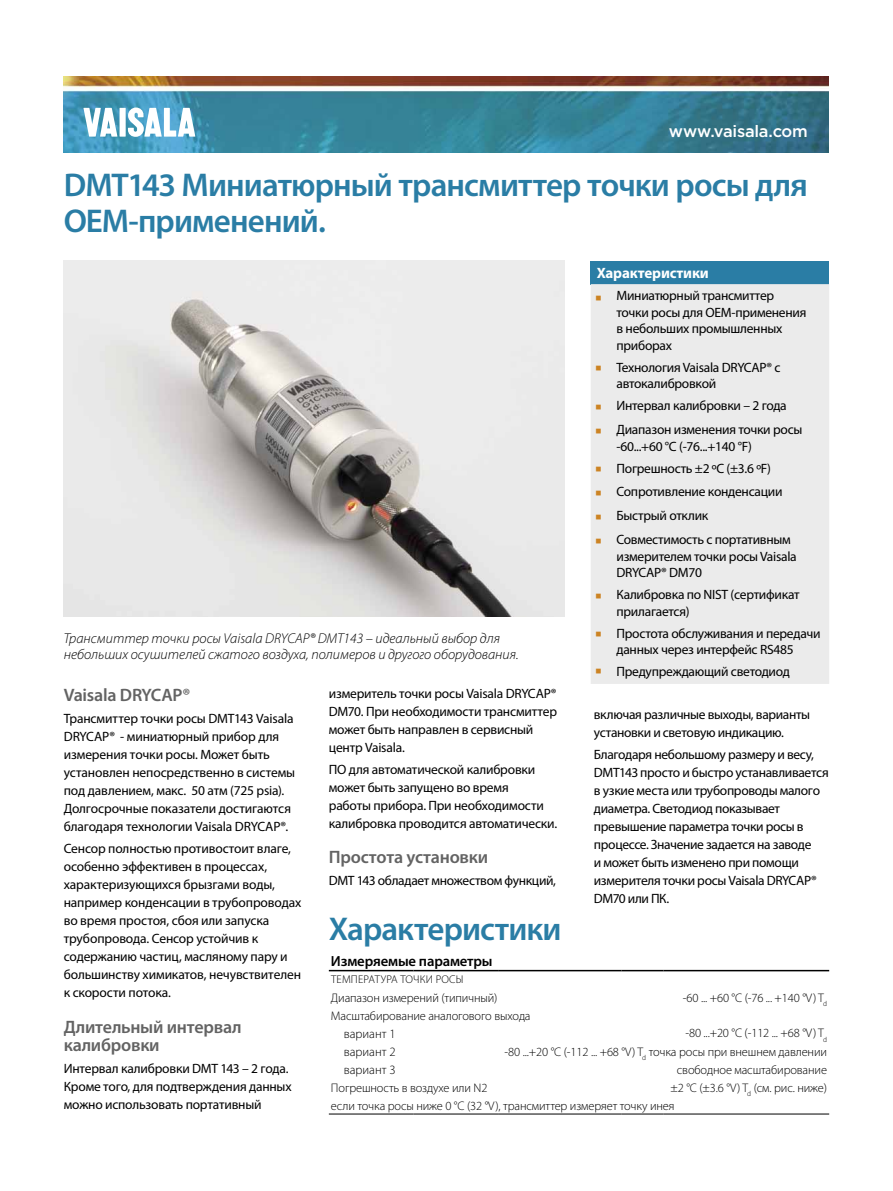
<style>
.page{position:relative;width:893px;height:1191px;background:#fff}
.page>*{position:absolute;margin:0;border:0;box-sizing:border-box;transform-origin:0 0}
.t1{font:600 33px/36px "Myriad Pro";letter-spacing:-.03em;color:#2a7da5}
.t2{font:600 18px/18px "Myriad Pro";letter-spacing:-.015em;color:#636363}
.t3{font:500 16.5px "Gotham";letter-spacing:-.015em;color:#fff}
.t4{font:700 15px "Myriad Pro";letter-spacing:-.015em;color:#fff}
.t5{font:600 14.7px "Myriad Pro";letter-spacing:-.01em;color:#000}
.t6{font:italic 300 14.25px/15.8px "Myriad Pro";color:#000}
.t7{font:13.5px/18px "Myriad Pro";letter-spacing:-.02em;color:#000}
.t8{font:300 12.75px "Myriad Pro";color:#000}
.t9{font:300 12.45px/17.9px "Myriad Pro";letter-spacing:-.01em;color:#000}
.t10{font:300 11.25px "Myriad Pro";letter-spacing:.02em;color:#000}
.s1{font-family:"Arial";font-size:21px;color:#cc8323}
</style>
<div class="page">
<img style="left:64px;top:77px;width:765px;height:76px">
<svg style="left:83px;top:108px;width:34px;height:29px"></svg>
<div style="left:120px;top:108px;width:6px;height:29px;background:#fff"></div>
<svg style="left:128px;top:107px;width:67px;height:30px"></svg>
<div style="left:591px;top:261px;width:238px;height:23px;background:#2a7da5"></div>
<div style="left:591px;top:284px;width:238px;height:400px;background:#ebebeb"></div>
<hr style="left:329px;top:970px;width:84px;height:1px;background:#000">
<hr style="left:413px;top:970px;width:85px;height:1px;background:#000">
<hr style="left:498px;top:970px;width:123px;height:1px;background:#000">
<hr style="left:621px;top:970px;width:43px;height:1px;background:#000">
<hr style="left:664px;top:970px;width:165px;height:1px;background:#000">
<hr style="left:329px;top:1113px;width:84px;height:1px;background:#000">
<hr style="left:413px;top:1113px;width:85px;height:1px;background:#000">
<hr style="left:498px;top:1113px;width:123px;height:1px;background:#000">
<hr style="left:621px;top:1113px;width:43px;height:1px;background:#000">
<hr style="left:664px;top:1113px;width:165px;height:1px;background:#000">
<img style="left:64px;top:261px;width:500px;height:356px">
<p class="t3" style="left:669px;top:120px;width:141px">www.vaisala.com</p>
<h1 class="t1" style="left:64px;top:166px;width:746px">DMT143 Миниатюрный трансмиттер точки росы для<br>ОЕМ-применений.</h1>
<p class="t4" style="left:597px;top:263px;width:114px">Характеристики</p>
<p class="t7" style="left:616px;top:287px;width:191px;line-height:16.5px;text-indent:-22px"><span class="s1">▪</span> Миниатюрный трансмиттер точки росы для ОЕМ-применения в небольших промышленных приборах</p>
<p class="t7" style="left:616px;top:359px;width:165px;line-height:16.5px;text-indent:-22px"><span class="s1">▪</span> Технология Vaisala DRYCAP® с автокалибровкой</p>
<p class="t7" style="left:595px;top:396px;width:193px"><span class="s1">▪</span> Интервал калибровки – 2 года</p>
<p class="t7" style="left:616px;top:421px;width:187px;line-height:16.5px;text-indent:-22px"><span class="s1">▪</span> Диапазон изменения точки росы -60...+60 °C (-76...+140 °F)</p>
<p class="t7" style="left:595px;top:459px;width:178px"><span class="s1">▪</span> Погрешность ±2 ºC (±3.6 ºF)</p>
<p class="t7" style="left:595px;top:483px;width:189px"><span class="s1">▪</span> Сопротивление конденсации</p>
<p class="t7" style="left:595px;top:506px;width:115px"><span class="s1">▪</span> Быстрый отклик</p>
<p class="t7" style="left:616px;top:531px;width:182px;line-height:16.5px;text-indent:-22px"><span class="s1">▪</span> Совместимость с портативным измерителем точки росы Vaisala<br>DRYCAP® DM70</p>
<p class="t7" style="left:616px;top:586px;width:185px;line-height:16.5px;text-indent:-22px"><span class="s1">▪</span> Калибровка по NIST (сертификат прилагается)</p>
<p class="t7" style="left:595px;top:624px;width:227px;line-height:16.5px;text-align:center"><span class="s1">▪</span> Простота обслуживания и передачи данных через интерфейс RS485</p>
<p class="t7" style="left:595px;top:662px;width:197px"><span class="s1">▪</span> Предупреждающий светодиод</p>
<h2 class="t2" style="left:64px;top:685px;width:128px">Vaisala DRYCAP®</h2>
<p class="t7" style="left:64px;top:709px;width:233px">Трансмиттер точки росы DMT143 Vaisala DRYCAP® - миниатюрный прибор для измерения точки росы. Может быть установлен непосредственно в системы под давлением, макс. 50 атм (725 psia).<br>Долгосрочные показатели достигаются благодаря технологии Vaisala DRYCAP®.</p>
<p class="t7" style="left:64px;top:839px;width:239px">Сенсор полностью противостоит влаге, особенно эффективен в процессах, характеризующихся брызгами воды, например конденсации в трубопроводах во время простоя, сбоя или запуска трубопровода. Сенсор устойчив к содержанию частиц, масляному пару и большинству химикатов, нечувствителен к скорости потока.</p>
<h2 class="t2" style="left:64px;top:1017px;width:179px">Длительный интервал калибровки</h2>
<p class="t7" style="left:64px;top:1059px;width:229px">Интервал калибровки DMT 143 – 2 года.<br>Кроме того, для подтверждения данных можно использовать портативный</p>
<p class="t6" style="left:64px;top:630px;width:456px">Трансмиттер точки росы Vaisala DRYCAP® DMT143 – идеальный выбор для небольших осушителей сжатого воздуха, полимеров и другого оборудования.</p>
<p class="t7" style="left:329px;top:684px;width:230px">измеритель точки росы Vaisala DRYCAP®<br>DM70. При необходимости трансмиттер может быть направлен в сервисный центр Vaisala.</p>
<p class="t7" style="left:329px;top:760px;width:230px">ПО для автоматической калибровки может быть запущено во время<br>работы прибора. При необходимости калибровка проводится автоматически.</p>
<h2 class="t2" style="left:329px;top:847px;width:161px">Простота установки</h2>
<p class="t7" style="left:329px;top:871px;width:229px">DMT 143 обладает множеством функций,</p>
<p class="t7" style="left:594px;top:705px;width:218px">включая различные выходы, варианты установки и световую индикацию.</p>
<p class="t7" style="left:594px;top:745px;width:236px">Благодаря небольшому размеру и весу, DMT143 просто и быстро устанавливается в узкие места или трубопроводы малого диаметра. Светодиод показывает превышение параметра точки росы в процессе. Значение задается на заводе<br>и может быть изменено при помощи измерителя точки росы Vaisala DRYCAP® DM70 или ПК.</p>
<h1 class="t1" style="left:329px;top:909px;width:234px">Характеристики</h1>
<p class="t5" style="left:331px;top:952px;width:163px">Измеряемые параметры</p>
<p class="t10" style="left:331px;top:973px;width:134px">ТЕМПЕРАТУРА ТОЧКИ РОСЫ</p>
<p class="t9" style="left:331px;top:989px;width:168px">Диапазон измерений (типичный)</p>
<p class="t9" style="left:683px;top:989px;width:146px">-60 ... +60 °C (-76 ... +140 °V) T<sub>d</sub></p>
<p class="t9" style="left:331px;top:1006px;width:201px">Масштабирование аналогового выхода</p>
<p class="t8" style="left:344px;top:1026px;width:53px">вариант 1</p>
<p class="t9" style="left:685px;top:1024px;width:143px">-80 ...+20 °C (-112 ... +68 °V) T<sub>d</sub></p>
<p class="t8" style="left:344px;top:1044px;width:53px">вариант 2</p>
<p class="t9" style="left:505px;top:1043px;width:324px">-80 ...+20 °C (-112 ... +68 °V) T<sub>d</sub> точка росы при внешнем давлении</p>
<p class="t8" style="left:344px;top:1062px;width:53px">вариант 3</p>
<p class="t9" style="left:677px;top:1061px;width:152px">свободное масштабирование</p>
<p class="t9" style="left:331px;top:1079px;width:158px">Погрешность в воздухе или N2</p>
<p class="t9" style="left:331px;top:1079px;width:498px;text-indent:339px">±2 °C (±3.6 °V) T<sub>d</sub> (см. рис. ниже) если точка росы ниже 0 °C (32 °V), трансмиттер измеряет точку инея</p>
</div>
